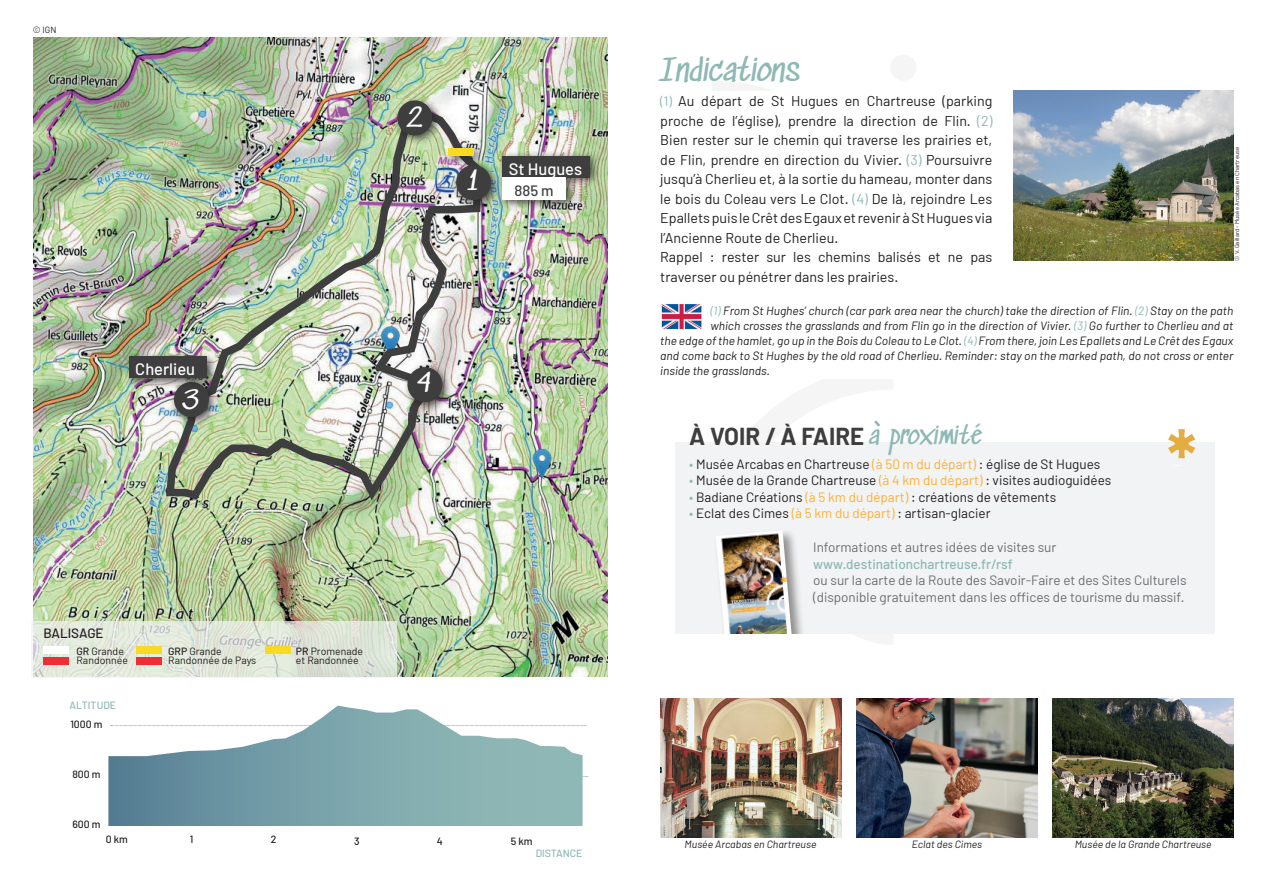
<style>
.page{position:relative;width:1263px;height:893px;background:#fff}
.page>*{position:absolute;margin:0;border:0;box-sizing:border-box;transform-origin:0 0}
.t1{font:30px "Sedgwick Ave";color:#8eb8b5}
.t2{font:25.5px "Sedgwick Ave";color:#fff}
.t3{font:700 24px "Barlow";color:#3e3e3f}
.t4{font:500 16.5px "Barlow";color:#fff}
.t5{font:500 15px "Barlow";color:#3e3e3f}
.t6{font:14.25px/19.5px "Barlow";color:#231f20}
.t7{font:13.5px "Barlow";color:#231f20}
.t8{font:13.5px/16.5px "Barlow";color:#6c6d70}
.t9{font:500 13.5px "Barlow";color:#8eb8b5}
.t10{font:500 13.5px "Barlow";color:#231f20}
.t11{font:italic 12px "Barlow";color:#231f20}
.t12{font:10.5px/9px "Barlow";color:#231f20}
.t13{font:italic 10.5px "Barlow";color:#231f20}
.t14{font:500 10.5px "Barlow";color:#231f20}
.t15{font:500 10.5px "Barlow";color:#8eb8b5}
.t16{font:9px "Barlow";color:#231f20}
.t17{font:6px "Barlow";color:#231f20}
.s1{font-weight:500}
.s2{font-size:13.5px;color:#8eb8b5}
.s3{color:#8eb8b5}
.s4{font-family:"Sedgwick Ave";font-weight:400;color:#8eb8b5}
.s5{color:#fbb033}
</style>
<div class="page">
<div style="left:890px;top:54px;width:26px;height:27px;background:#f5f5f5;border-radius:50%"></div>
<div style="left:675px;top:443px;width:539px;height:191px;background:#f2f3f4"></div>
<div style="left:714px;top:529px;width:93px;height:139px;background:#231f20;opacity:.48"></div>
<img style="left:716px;top:530px;width:77px;height:104px">
<div style="left:671px;top:634px;width:180px;height:83px;background:#fff"></div>
<img style="left:661px;top:304px;width:41px;height:25px">
<img style="left:660px;top:699px;width:181px;height:139px">
<img style="left:856px;top:699px;width:181px;height:139px">
<img style="left:1053px;top:699px;width:180px;height:139px">
<img style="left:1014px;top:91px;width:219px;height:170px">
<svg style="left:108px;top:706px;width:475px;height:120px"></svg>
<img style="left:34px;top:37px;width:574px;height:639px">
<img style="left:162px;top:105px;width:327px;height:403px">
<div style="left:451px;top:160px;width:51px;height:51px;background:#231f20;opacity:.75"></div>
<div style="left:456px;top:165px;width:35px;height:35px;background:#3e3e3f;border-radius:50%"></div>
<div style="left:497px;top:151px;width:103px;height:60px;background:#231f20;opacity:.75"></div>
<div style="left:502px;top:156px;width:87px;height:21px;background:#3e3e3f"></div>
<div style="left:502px;top:177px;width:64px;height:23px;background:#fff"></div>
<div style="left:392px;top:95px;width:51px;height:51px;background:#231f20;opacity:.75"></div>
<div style="left:397px;top:100px;width:35px;height:35px;background:#3e3e3f;border-radius:50%"></div>
<div style="left:169px;top:377px;width:51px;height:51px;background:#231f20;opacity:.75"></div>
<div style="left:174px;top:382px;width:35px;height:35px;background:#3e3e3f;border-radius:50%"></div>
<div style="left:123px;top:351px;width:95px;height:38px;background:#231f20;opacity:.75"></div>
<div style="left:129px;top:356px;width:78px;height:22px;background:#3e3e3f"></div>
<div style="left:402px;top:362px;width:52px;height:51px;background:#231f20;opacity:.75"></div>
<div style="left:407px;top:367px;width:35px;height:35px;background:#3e3e3f;border-radius:50%"></div>
<svg style="left:33px;top:621px;width:364px;height:56px;background:#dfe5d9"></svg>
<div style="left:136px;top:646px;width:26px;height:8px;background:#f8da25"></div>
<div style="left:136px;top:657px;width:26px;height:8px;background:#ee2d34"></div>
<div style="left:44px;top:657px;width:25px;height:8px;background:#ee2d34"></div>
<div style="left:44px;top:647px;width:25px;height:7px;background:#fff"></div>
<div style="left:265px;top:646px;width:25px;height:8px;background:#f8da25"></div>
<div style="left:443px;top:143px;width:42px;height:24px;background:#231f20;opacity:.75"></div>
<div style="left:448px;top:148px;width:26px;height:8px;background:#f8da25"></div>
<svg style="left:1168px;top:429px;width:27px;height:29px"></svg>
<p class="t16" style="left:33px;top:24px;width:25px">© IGN</p>
<p class="t4" style="left:135px;top:359px;width:61px">Cherlieu</p>
<h2 class="t2" style="left:184px;top:385px;width:17px">3</h2>
<h2 class="t2" style="left:406px;top:104px;width:18px">2</h2>
<h2 class="t2" style="left:467px;top:167px;width:13px">1</h2>
<p class="t4" style="left:509px;top:159px;width:75px">St Hugues</p>
<p class="t5" style="left:515px;top:181px;width:41px">885 m</p>
<h2 class="t2" style="left:417px;top:369px;width:16px">4</h2>
<p class="t10" style="left:43px;top:625px;width:62px">BALISAGE</p>
<p class="t12" style="left:77px;top:646px;width:53px"><span class="s1">GR</span> Grande<br>Randonnée</p>
<p class="t12" style="left:168px;top:646px;width:89px"><span class="s1">GRP</span> Grande<br>Randonnée de Pays</p>
<p class="t12" style="left:296px;top:646px;width:69px"><span class="s1">PR</span> Promenade et Randonnée</p>
<p class="t15" style="left:70px;top:699px;width:48px">ALTITUDE</p>
<p class="t14" style="left:70px;top:718px;width:34px">1000 m</p>
<p class="t14" style="left:72px;top:768px;width:30px">800 m</p>
<p class="t14" style="left:72px;top:818px;width:30px">600 m</p>
<p class="t14" style="left:106px;top:833px;width:24px">0 km</p>
<p class="t14" style="left:354px;top:835px;width:7px">3</p>
<p class="t14" style="left:437px;top:835px;width:7px">4</p>
<p class="t14" style="left:190px;top:833px;width:5px">1</p>
<p class="t14" style="left:511px;top:835px;width:23px">5 km</p>
<p class="t14" style="left:271px;top:833px;width:7px">2</p>
<p class="t15" style="left:536px;top:847px;width:48px">DISTANCE</p>
<h1 class="t1" style="left:659px;top:54px;width:142px">Indications</h1>
<p class="t6" style="left:660px;top:91px;width:334px"><span class="s2">(1)</span> Au départ de St Hugues en Chartreuse (parking proche de l’église), prendre la direction de Flin. <span class="s3">(2)<br></span>Bien rester sur le chemin qui traverse les prairies et, de Flin, prendre en direction du Vivier. <span class="s3">(3)</span> Poursuivre jusqu’à Cherlieu et, à la sortie du hameau, monter dans le bois du Coleau vers Le Clot. <span class="s3">(4)</span> De là, rejoindre Les Epallets puis le Crêt des Egaux et revenir à St Hugues via l’Ancienne Route de Cherlieu.<br>Rappel : rester sur les chemins balisés et ne pas traverser ou pénétrer dans les prairies.</p>
<p class="t11" style="left:710px;top:303px;width:524px"><span class="s3">(1)</span> From St Hughes’ church (car park area near the church) take the direction of Flin. <span class="s3">(2)</span> Stay on the path</p>
<p class="t11" style="left:710px;top:318px;width:524px">which crosses the grasslands and from Flin go in the direction of Vivier. <span class="s3">(3)</span> Go further to Cherlieu and at</p>
<p class="t11" style="left:660px;top:333px;width:575px">the edge of the hamlet, go up in the Bois du Coleau to Le Clot. <span class="s3">(4)</span> From there, join Les Epallets and Le Crêt des Egaux</p>
<p class="t11" style="left:660px;top:348px;width:575px">and come back to St Hughes by the old road of Cherlieu. Reminder: stay on the marked path, do not cross or enter</p>
<p class="t11" style="left:660px;top:363px;width:111px">inside the grasslands.</p>
<p class="t17" style="left:1233px;top:261px;width:115px;rotate:-90deg">© V. Gaillard - Musée Arcabas en Chartreuse</p>
<h3 class="t3" style="left:689px;top:422px;width:295px">À VOIR / À FAIRE <span class="s4">à proximité</span></h3>
<p class="t7" style="left:689px;top:456px;width:413px"><span class="s3">•</span> Musée Arcabas en Chartreuse <span class="s5">(à 50 m du départ)</span> : église de St Hugues</p>
<p class="t7" style="left:689px;top:472px;width:424px"><span class="s3">•</span> Musée de la Grande Chartreuse <span class="s5">(à 4 km du départ)</span> : visites audioguidées</p>
<p class="t7" style="left:689px;top:488px;width:368px"><span class="s3">•</span> Badiane Créations <span class="s5">(à 5 km du départ)</span> : créations de vêtements</p>
<p class="t7" style="left:689px;top:504px;width:303px"><span class="s3">•</span> Eclat des Cimes <span class="s5">(à 5 km du départ)</span> : artisan-glacier</p>
<p class="t8" style="left:813px;top:539px;width:245px">Informations et autres idées de visites sur</p>
<p class="t9" style="left:813px;top:555px;width:201px">www.destinationchartreuse.fr/rsf</p>
<p class="t8" style="left:813px;top:572px;width:375px">ou sur la carte de la Route des Savoir-Faire et des Sites Culturels (disponible gratuitement dans les offices de tourisme du massif.</p>
<p class="t13" style="left:685px;top:838px;width:133px">Musée Arcabas en Chartreuse</p>
<p class="t13" style="left:912px;top:838px;width:72px">Eclat des Cimes</p>
<p class="t13" style="left:1075px;top:838px;width:138px">Musée de la Grande Chartreuse</p>
</div>
